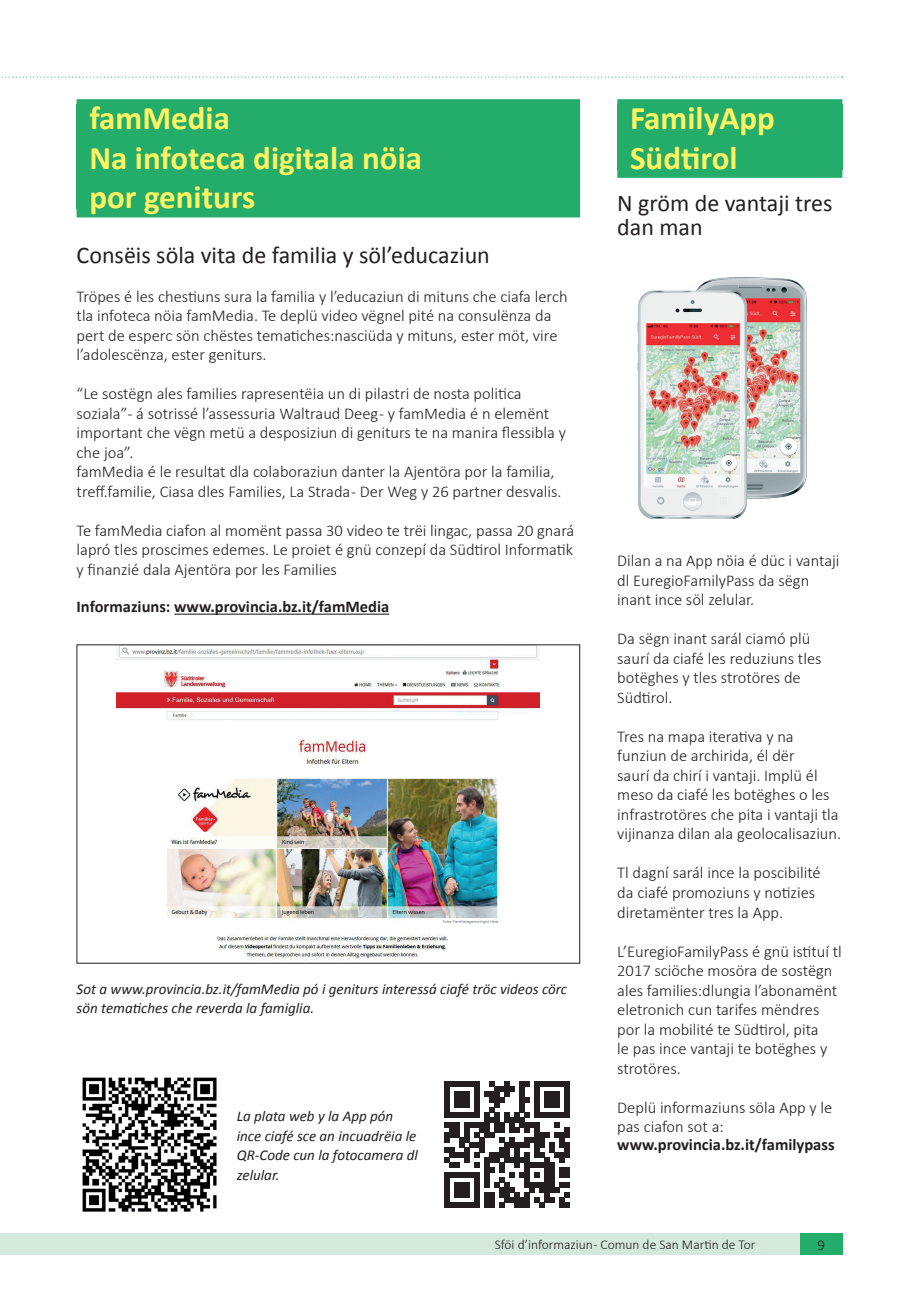
<style>
.page{position:relative;width:919px;height:1289px;background:#fff}
.page>*{position:absolute;margin:0;border:0;box-sizing:border-box;transform-origin:0 0}
.Titul_gran{font:700 33px "Calibri";color:#fef362}
.Titul_2{font:24px/24px "Calibri";color:#231f20}
.t1{font:300 16.5px/19.5px "Calibri";color:#231f20}
.titul_1{font:700 16.5px "Calibri";color:#231f20}
.didascalia{font:italic 15px/19.5px "Calibri";color:#231f20}
.t2{font:300 15px "Calibri";color:#231f20}
.t3{font:300 13.5px "Calibri";color:#231f20}
</style>
<div class="page">
<div style="left:13px;top:1233px;width:829px;height:21px;background:#d4e9db"></div>
<div style="left:0;top:1233px;width:13px;height:21px;background:#d4e9db"></div>
<div style="left:799px;top:1233px;width:43px;height:21px;background:#23ac6a"></div>
<svg style="left:1px;top:77px;width:841px;height:1px"></svg>
<hr style="left:174px;top:613px;width:215px;height:1px;background:#231f20">
<img style="left:117px;top:646px;width:423px;height:315px">
<img style="left:82px;top:1077px;width:135px;height:135px">
<div style="left:77px;top:99px;width:503px;height:39px;background:#23ac6a"></div>
<div style="left:77px;top:139px;width:503px;height:39px;background:#23ac6a"></div>
<div style="left:77px;top:178px;width:503px;height:39px;background:#23ac6a"></div>
<svg style="left:444px;top:1081px;width:126px;height:126px"></svg>
<img style="left:637px;top:277px;width:169px;height:242px">
<div style="left:617px;top:99px;width:225px;height:39px;background:#23ac6a"></div>
<div style="left:617px;top:139px;width:225px;height:39px;background:#23ac6a"></div>
<p class="Titul_gran" style="left:89px;top:95px;width:142px">famMedia</p>
<p class="Titul_gran" style="left:89px;top:134px;width:334px">Na infoteca digitala nöia</p>
<p class="Titul_gran" style="left:89px;top:174px;width:168px">por geniturs</p>
<p class="Titul_2" style="left:617px;top:190px;width:217px">N gröm de vantaji tres dan man</p>
<p class="Titul_gran" style="left:630px;top:95px;width:146px">FamilyApp</p>
<p class="Titul_gran" style="left:630px;top:134px;width:109px">Südtirol</p>
<p class="Titul_2" style="left:77px;top:242px;width:415px">Consëis söla vita de familia y söl’educaziun</p>
<p class="t1" style="left:77px;top:286px;width:492px">Tröpes é les chestiuns sura la familia y l’educaziun di mituns che ciafa lerch tla infoteca nöia famMedia. Te deplü video vëgnel pité na consulënza da pert de esperc sön chëstes tematiches:nasciüda y mituns, ester möt, vire l’adolescënza, ester geniturs.</p>
<p class="t1" style="left:77px;top:384px;width:491px">“Le sostëgn ales families rapresentëia un di pilastri de nosta politica soziala”- á sotrissé l’assessuria Waltraud Deeg - y famMedia é n elemënt important che vëgn metü a desposiziun di geniturs te na manira flessibla y che joa”.</p>
<p class="t1" style="left:77px;top:462px;width:486px">famMedia é le resultat dla colaboraziun danter la Ajentöra por la familia, treff.familie, Ciasa dles Families, La Strada - Der Weg y 26 partner desvalis.</p>
<p class="t1" style="left:77px;top:520px;width:499px;text-align:justify">Te famMedia ciafon al momënt passa 30 video te trëi lingac, passa 20 gnará lapró tles proscimes edemes. Le proiet é gnü conzepí da Südtirol Informatik y finanzié dala Ajentöra por les Families</p>
<p class="titul_1" style="left:77px;top:595px;width:314px">Informaziuns: www.provincia.bz.it/famMedia</p>
<p class="didascalia" style="left:77px;top:978px;width:492px">Sot a www.provincia.bz.it/famMedia pó i geniturs interessá ciafé tröc videos cörc sön tematiches che reverda la famiglia.</p>
<p class="didascalia" style="left:237px;top:1105px;width:183px">La plata web y la App pón ince ciafé sce an incuadrëia le<br>QR-Code cun la fotocamera dl zelular.</p>
<p class="t1" style="left:617px;top:551px;width:224px">Dilan a na App nöia é düc i vantaji dl EuregioFamilyPass da sëgn inant ince söl zelular.</p>
<p class="t1" style="left:617px;top:629px;width:206px">Da sëgn inant sarál ciamó plü saurí da ciafé les reduziuns tles botëghes y tles strotöres de<br>Südtirol.</p>
<p class="t1" style="left:617px;top:726px;width:225px">Tres na mapa iterativa y na funziun de archirida, él dër<br>saurí da chirí i vantaji. Implü él meso da ciafé les botëghes o les infrastrotöres che pita i vantaji tla vijinanza dilan ala geolocalisaziun.</p>
<p class="t1" style="left:617px;top:863px;width:205px">Tl dagní sarál ince la poscibilité da ciafé promoziuns y notizies diretamënter tres la App.</p>
<p class="t1" style="left:617px;top:941px;width:226px">L’EuregioFamilyPass é gnü istituí tl<br>2017 sciöche mosöra de sostëgn ales families:dlungia l’abonamënt eletronich cun tarifes mëndres por la mobilité te Südtirol, pita<br>le pas ince vantaji te botëghes y strotöres.</p>
<p class="t1" style="left:617px;top:1097px;width:216px">Deplü informaziuns söla App y le pas ciafon sot a:</p>
<p class="titul_1" style="left:617px;top:1132px;width:219px">www.provincia.bz.it/familypass</p>
<p class="t3" style="left:494px;top:1236px;width:262px">Sföi d’informaziun - Comun de San Martin de Tor</p>
<p class="t2" style="left:817px;top:1235px;width:9px">9</p>
</div>
